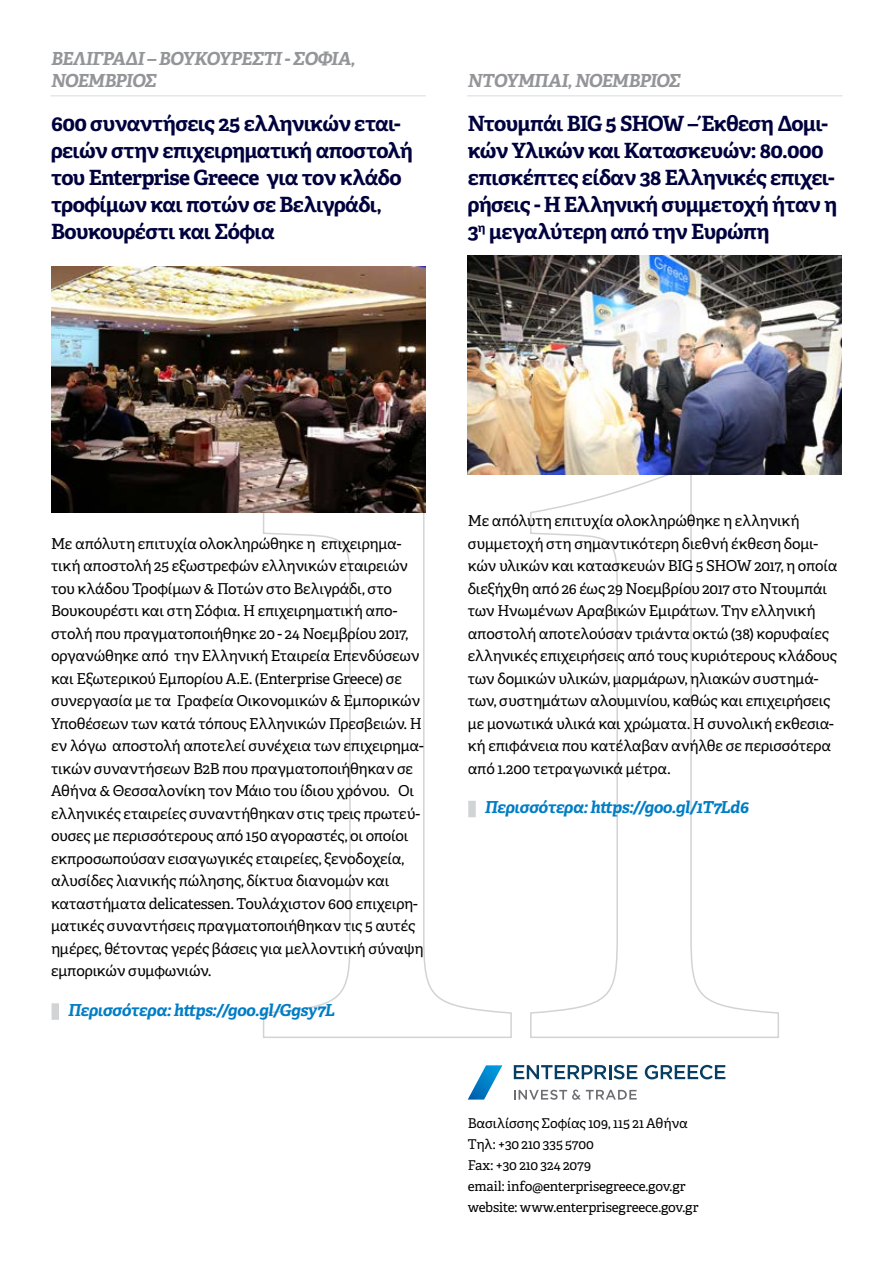
<style>
.page{position:relative;width:893px;height:1263px;background:#fff}
.page>*{position:absolute;margin:0;border:0;box-sizing:border-box;transform-origin:0 0}
.t1{font:700 21px/27px "Adelle PE";letter-spacing:-.04em;color:#00023d}
.t2{font:italic 700 18px/22.5px "Adelle PE";letter-spacing:-.04em;color:#939598}
.t3{font:italic 700 16.5px "Adelle PE";letter-spacing:-.03em;color:#007dc5}
.t4{font:15px/22.5px "Adelle PE";letter-spacing:-.02em;color:#000}
.t5{font:13.5px/21px "Adelle PE";letter-spacing:-.01em;color:#000}
</style>
<div class="page">
<svg style="left:262px;top:463px;width:251px;height:575px"></svg>
<svg style="left:529px;top:474px;width:251px;height:564px"></svg>
<hr style="left:468px;top:95px;width:374px;height:2px;background:#e6e7e8">
<div style="left:468px;top:801px;width:8px;height:16px;background:#d1d3d4"></div>
<hr style="left:51px;top:95px;width:374px;height:2px;background:#e6e7e8">
<div style="left:52px;top:1003px;width:7px;height:17px;background:#d1d3d4"></div>
<img style="left:468px;top:256px;width:374px;height:218px">
<img style="left:51px;top:266px;width:374px;height:246px">
<svg style="left:514px;top:1065px;width:123px;height:14px"></svg>
<svg style="left:645px;top:1065px;width:80px;height:14px"></svg>
<svg style="left:514px;top:1089px;width:123px;height:11px"></svg>
<svg style="left:468px;top:1065px;width:34px;height:34px"></svg>
<p class="t2" style="left:51px;top:46px;width:306px">ΒΕΛΙΓΡΑΔΙ – ΒΟΥΚΟΥΡΕΣΤΙ - ΣΟΦΙΑ,<br>ΝΟΕΜΒΡΙΟΣ</p>
<h1 class="t1" style="left:51px;top:109px;width:363px">600 συναντήσεις 25 ελληνικών εται&shy;ρειών στην επιχειρηματική αποστολή του Enterprise Greece για τον κλάδο τροφίμων και ποτών σε Βελιγράδι,<br>Βουκουρέστι και Σόφια</h1>
<p class="t2" style="left:468px;top:69px;width:214px">ΝΤΟΥΜΠΑΙ, ΝΟΕΜΒΡΙΟΣ</p>
<h1 class="t1" style="left:468px;top:109px;width:371px">Ντουμπάι BIG 5 SHOW – Έκθεση Δομι&shy;κών Υλικών και Κατασκευών: 80.000 επισκέπτες είδαν 38 Ελληνικές επιχει&shy;ρήσεις - Η Ελληνική συμμετοχή ήταν η 3<sup>η</sup> μεγαλύτερη από την Ευρώπη</h1>
<p class="t4" style="left:51px;top:531px;width:374px">Με απόλυτη επιτυχία ολοκληρώθηκε η επιχειρημα&shy;τική αποστολή 25 εξωστρεφών ελληνικών εταιρειών του κλάδου Τροφίμων &amp; Ποτών στο Βελιγράδι, στο Βουκουρέστι και στη Σόφια. Η επιχειρηματική απο&shy;στολή που πραγματοποιήθηκε 20 - 24 Νοεμβρίου 2017, οργανώθηκε από την Ελληνική Εταιρεία Επενδύσεων και Εξωτερικού Εμπορίου Α.Ε. (Enterprise Greece) σε συνεργασία με τα Γραφεία Οικονομικών &amp; Εμπορικών Υποθέσεων των κατά τόπους Ελληνικών Πρεσβειών. Η εν λόγω αποστολή αποτελεί συνέχεια των επιχειρημα&shy;τικών συναντήσεων Β2Β που πραγματοποιήθηκαν σε Αθήνα &amp; Θεσσαλονίκη τον Μάιο του ίδιου χρόνου. Οι ελληνικές εταιρείες συναντήθηκαν στις τρεις πρωτεύ&shy;ουσες με περισσότερους από 150 αγοραστές, οι οποίοι εκπροσωπούσαν εισαγωγικές εταιρείες, ξενοδοχεία, αλυσίδες λιανικής πώλησης, δίκτυα διανομών και καταστήματα delicatessen. Τουλάχιστον 600 επιχειρη&shy;ματικές συναντήσεις πραγματοποιήθηκαν τις 5 αυτές ημέρες, θέτοντας γερές βάσεις για μελλοντική σύναψη εμπορικών συμφωνιών.</p>
<p class="t3" style="left:68px;top:998px;width:268px">Περισσότερα: https://goo.gl/Ggsy7L</p>
<p class="t4" style="left:468px;top:509px;width:371px">Με απόλυτη επιτυχία ολοκληρώθηκε η ελληνική συμμετοχή στη σημαντικότερη διεθνή έκθεση δομι&shy;κών υλικών και κατασκευών BIG 5 SHOW 2017, η οποία διεξήχθη από 26 έως 29 Νοεμβρίου 2017 στο Ντουμπάι των Ηνωμένων Αραβικών Εμιράτων. Την ελληνική αποστολή αποτελούσαν τριάντα οκτώ (38) κορυφαίες ελληνικές επιχειρήσεις από τους κυριότερους κλάδους των δομικών υλικών, μαρμάρων, ηλιακών συστημά&shy;των, συστημάτων αλουμινίου, καθώς και επιχειρήσεις με μονωτικά υλικά και χρώματα. Η συνολική εκθεσια&shy;κή επιφάνεια που κατέλαβαν ανήλθε σε περισσότερα από 1.200 τετραγωνικά μέτρα.</p>
<p class="t3" style="left:485px;top:795px;width:266px">Περισσότερα: https://goo.gl/1T7Ld6</p>
<p class="t5" style="left:468px;top:1112px;width:232px">Βασιλίσσης Σοφίας 109, 115 21 Αθήνα<br>Τηλ: +30 210 335 5700<br>Fax: +30 210 324 2079<br>email: info@enterprisegreece.gov.gr website: www.enterprisegreece.gov.gr</p>
</div>
